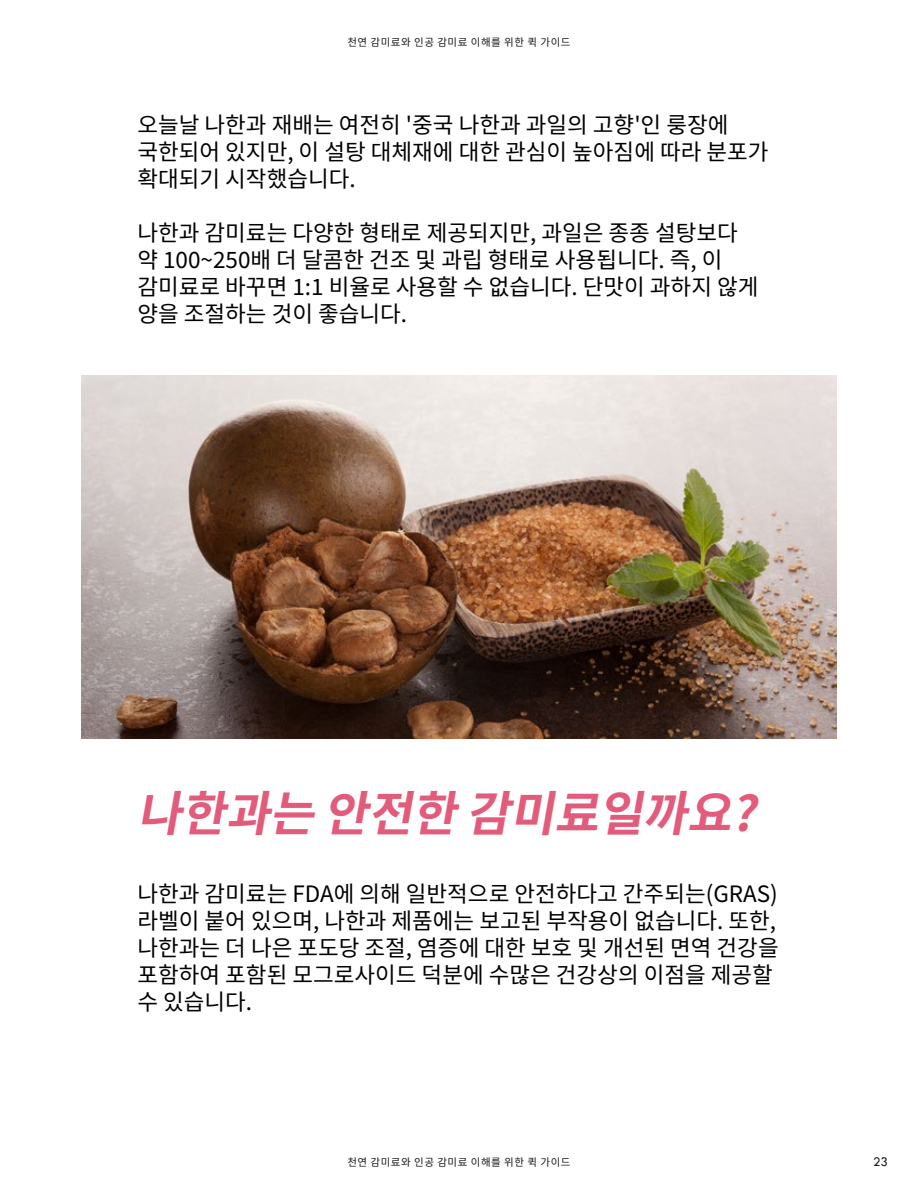
<style>
.page{position:relative;width:918px;height:1188px;background:#fff}
.page>*{position:absolute;margin:0;border:0;box-sizing:border-box;transform-origin:0 0}
.t1{font:italic 700 48px "Source Han Sans KR";color:#e35b7a}
.t2{font:22.5px/27px "Source Han Sans KR";color:#000}
.t3{font:13.5px "Tw Cen";color:#191919}
.t4{font:10.5px "Source Han Sans KR";letter-spacing:.05em;color:#191919}
</style>
<div class="page">
<img style="left:81px;top:376px;width:756px;height:363px">
<p class="t4" style="left:347px;top:36px;width:225px">천연 감미료와 인공 감미료 이해를 위한 퀵 가이드</p>
<p class="t2" style="left:137px;top:111px;width:633px">오늘날 나한과 재배는 여전히 '중국 나한과 과일의 고향'인 룽장에 국한되어 있지만, 이 설탕 대체재에 대한 관심이 높아짐에 따라 분포가 확대되기 시작했습니다.</p>
<p class="t2" style="left:137px;top:219px;width:623px">나한과 감미료는 다양한 형태로 제공되지만, 과일은 종종 설탕보다 약 100~250배 더 달콤한 건조 및 과립 형태로 사용됩니다. 즉, 이 감미료로 바꾸면 1:1 비율로 사용할 수 없습니다. 단맛이 과하지 않게 양을 조절하는 것이 좋습니다.</p>
<h1 class="t1" style="left:137px;top:786px;width:644px">나한과는안전한감미료일까요?</h1>
<p class="t2" style="left:137px;top:881px;width:643px">나한과 감미료는 FDA에 의해 일반적으로 안전하다고 간주되는(GRAS) 라벨이 붙어 있으며, 나한과 제품에는 보고된 부작용이 없습니다. 또한, 나한과는 더 나은 포도당 조절, 염증에 대한 보호 및 개선된 면역 건강을 포함하여 포함된 모그로사이드 덕분에 수많은 건강상의 이점을 제공할 수 있습니다.</p>
<p class="t4" style="left:347px;top:1156px;width:225px">천연 감미료와 인공 감미료 이해를 위한 퀵 가이드</p>
<p class="t3" style="left:873px;top:1153px;width:16px">23</p>
</div>
